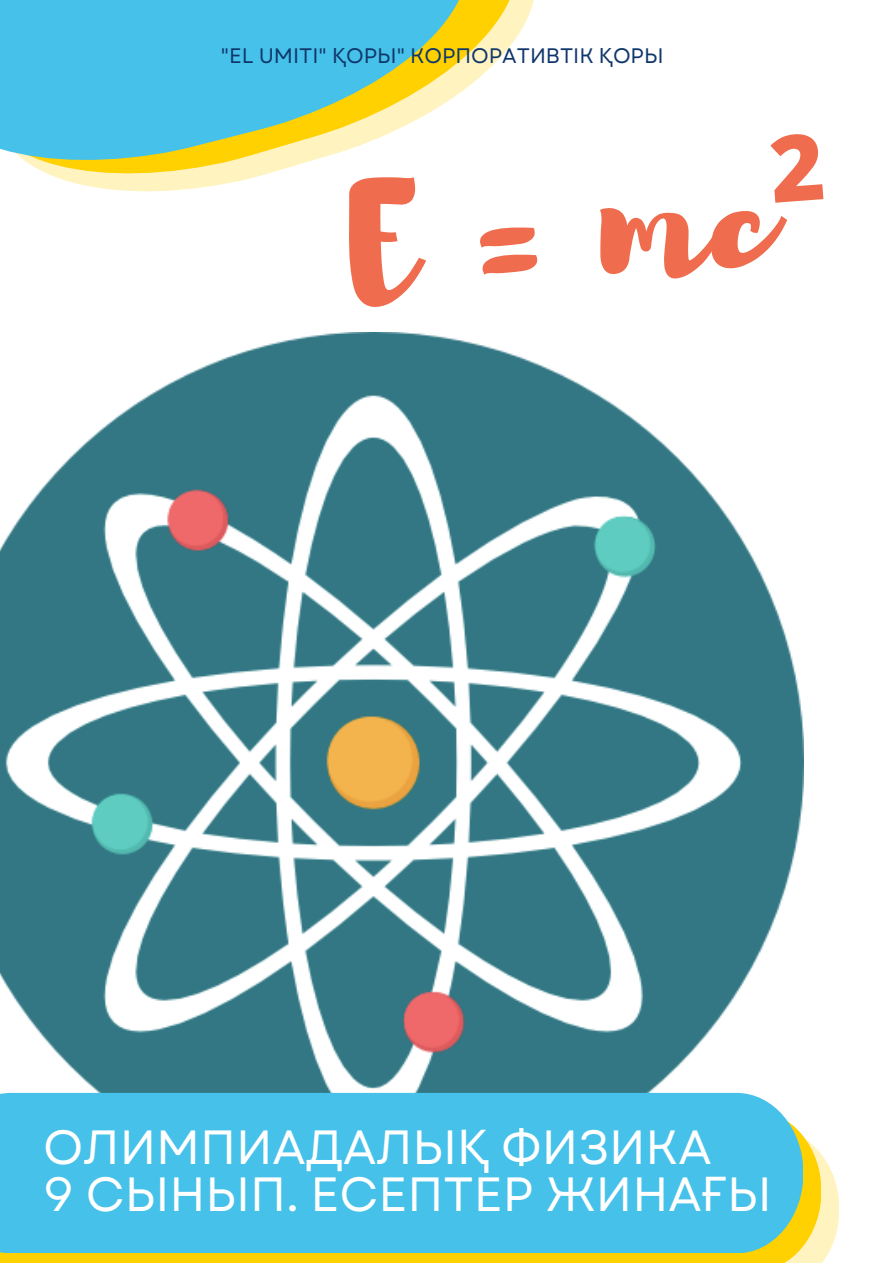
<style>
.page{position:relative;width:893px;height:1264px;background:#fff}
.page>*{position:absolute;margin:0;border:0;box-sizing:border-box;transform-origin:0 0}
.t1{font:152.4px "Brusher";color:#ef6d4e}
.t2{font:48px "Garet";color:#fff}
.t3{font:21px "Garet";color:#0f376b}
.s1{font-family:"Noto Sans"}
.s2{font-family:"Noto Sans";font-weight:700}
</style>
<div class="page">
<svg style="left:821px;top:1154px;width:18px;height:108px;fill:#fff3c0"></svg>
<svg style="left:0;top:1136px;width:821px;height:126px;background:#f1d323"></svg>
<img style="left:0;top:332px;width:803px;height:760px">
<div style="left:0;top:1092px;width:803px;height:160px;background:#46c1e9"></div>
<svg style="left:61px;top:0;width:473px;height:192px"></svg>
<svg style="left:0;top:0;width:483px;height:179px;background:#84ceca"></svg>
<p class="t3" style="left:221px;top:40px;width:444px">"EL UMITI" <span class="s1">Қ</span>ОРЫ" КОРПОРАТИВТІК <span class="s1">Қ</span>ОРЫ</p>
<p class="t1" style="left:341px;top:145px;width:484px;rotate:-4deg">E = mc<span class="s2">²</span></p>
<p class="t2" style="left:43px;top:1112px;width:669px">ОЛИМПИАДАЛЫ<span class="s1">Қ</span> ФИЗИКА</p>
<p class="t2" style="left:43px;top:1160px;width:729px">9 СЫНЫП. ЕСЕПТЕР ЖИНА<span class="s1">Ғ</span>Ы</p>
</div>
